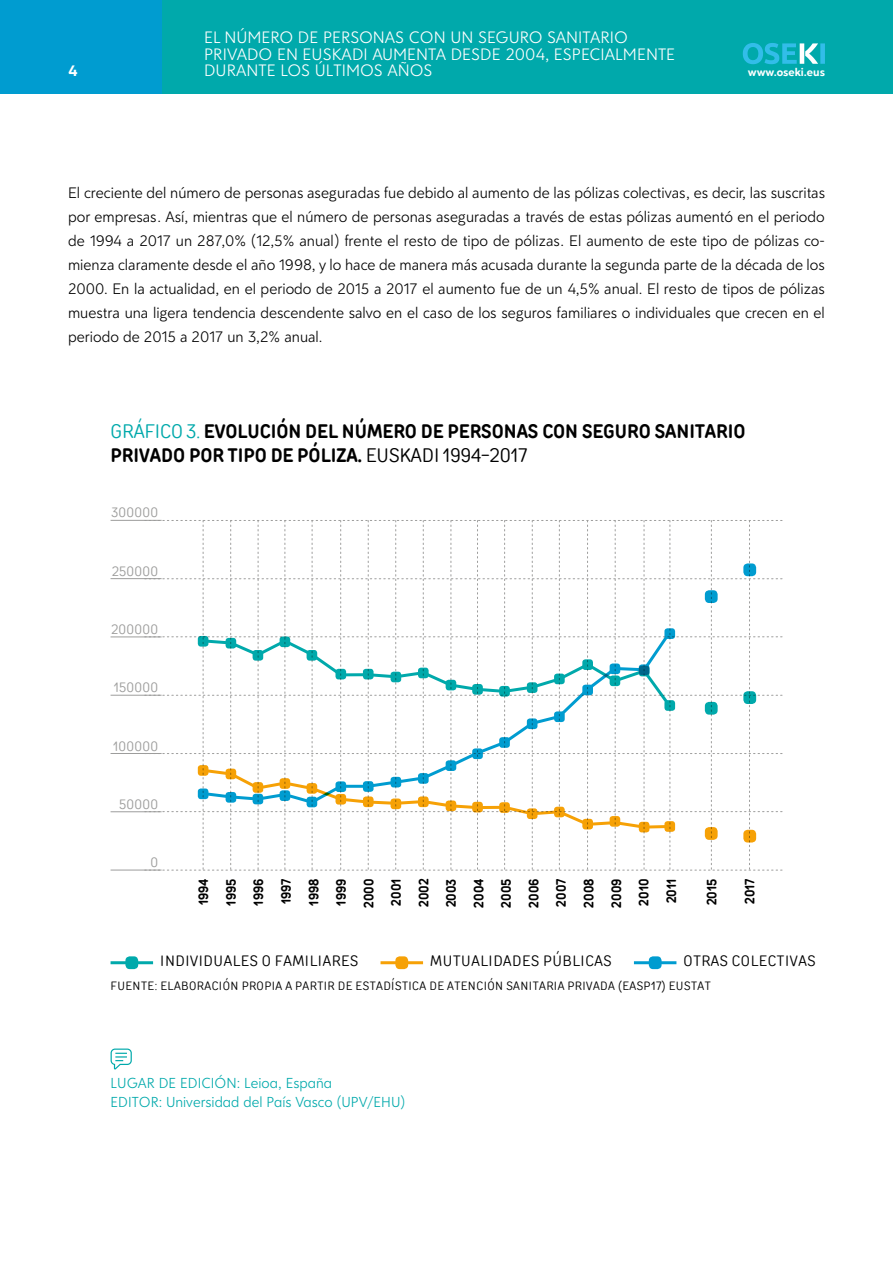
<style>
.page{position:relative;width:893px;height:1263px;background:#fff}
.page>*{position:absolute;margin:0;border:0;box-sizing:border-box;transform-origin:0 0}
.t1{font:700 19.5px/24px "TT Rounds Condensed";color:#000}
.t2{font:300 18px/16.5px "Clarika Geometric";color:#fff}
.t3{font:300 16.5px/24px "Clarika Grotesque";color:#000;text-align:justify;scale:.96 1}
.t4{font:700 16.5px "Clarika Grotesque";color:#fff;scale:.96 1}
.t5{font:300 15.75px/18.9px "Clarika Geometric";color:#00a9ab;scale:.96 1}
.t6{font:15px "TT Rounds Condensed";letter-spacing:.04em;color:#000}
.t7{font:700 13.5px/27.5px "TT Rounds Condensed";color:#000;text-align:center;scale:.96 1}
.t8{font:13.5px "TT Rounds Condensed";letter-spacing:.02em;color:#9d9d9c}
.t9{font:12px "TT Rounds Condensed";letter-spacing:.04em;color:#000}
.t10{font:700 12px "Clarika Grotesque";color:#fff;scale:.96 1}
.s1{font-weight:400;color:#00a9ab}
.s2{font-weight:400}
</style>
<div class="page">
<div style="left:154px;top:0;width:739px;height:94px;background:#00a9ab"></div>
<div style="left:0;top:0;width:162px;height:94px;background:#009cd0"></div>
<svg style="left:743px;top:43px;width:82px;height:21px"></svg>
<hr style="left:111px;top:961px;width:42px;height:3px;background:#00a9ab">
<div style="left:125px;top:956px;width:13px;height:13px;background:#00a9ab;border-radius:4px"></div>
<hr style="left:381px;top:961px;width:42px;height:3px;background:#f6a106">
<div style="left:395px;top:956px;width:13px;height:13px;background:#f6a106;border-radius:4px"></div>
<hr style="left:634px;top:961px;width:42px;height:3px;background:#009cd0">
<div style="left:649px;top:956px;width:13px;height:13px;background:#009cd0;border-radius:4px"></div>
<svg style="left:111px;top:1048px;width:21px;height:22px"></svg>
<hr style="left:111px;top:520px;width:51px;height:1px;background:#9d9d9c">
<hr style="left:111px;top:578px;width:51px;height:1px;background:#9d9d9c">
<hr style="left:111px;top:636px;width:51px;height:1px;background:#9d9d9c">
<hr style="left:111px;top:695px;width:51px;height:1px;background:#9d9d9c">
<hr style="left:111px;top:753px;width:51px;height:1px;background:#9d9d9c">
<hr style="left:111px;top:811px;width:51px;height:1px;background:#9d9d9c">
<hr style="left:111px;top:870px;width:51px;height:1px;background:#9d9d9c">
<svg style="left:145px;top:520px;width:637px;height:351px"></svg>
<p class="t2" style="left:204px;top:28px;width:470px">EL NÚMERO DE PERSONAS CON UN SEGURO SANITARIO<br>PRIVADO EN EUSKADI AUMENTA DESDE 2004, ESPECIALMENTE</p>
<p class="t4" style="left:68px;top:60px;width:11px">4</p>
<p class="t2" style="left:204px;top:61px;width:230px">DURANTE LOS ÚLTIMOS AÑOS</p>
<p class="t10" style="left:748px;top:64px;width:82px">www.oseki.eus</p>
<p class="t3" style="left:68px;top:180px;width:790px">El creciente del número de personas aseguradas fue debido al aumento de las pólizas colectivas, es decir, las suscritas por empresas. Así, mientras que el número de personas aseguradas a través de estas pólizas aumentó en el periodo de 1994 a 2017 un 287,0% (12,5% anual) frente el resto de tipo de pólizas. El aumento de este tipo de pólizas co&shy;mienza claramente desde el año 1998, y lo hace de manera más acusada durante la segunda parte de la década de los 2000. En la actualidad, en el periodo de 2015 a 2017 el aumento fue de un 4,5% anual. El resto de tipos de pólizas muestra una ligera tendencia descendente salvo en el caso de los seguros familiares o individuales que crecen en el periodo de 2015 a 2017 un 3,2% anual.</p>
<p class="t1" style="left:111px;top:419px;width:636px"><span class="s1">GRÁFICO 3.</span> EVOLUCIÓN DEL NÚMERO DE PERSONAS CON SEGURO SANITARIO<br>PRIVADO POR TIPO DE PÓLIZA. <span class="s2">EUSKADI 1994-2017</span></p>
<p class="t8" style="left:112px;top:504px;width:48px">300000</p>
<p class="t8" style="left:112px;top:562px;width:48px">250000</p>
<p class="t8" style="left:112px;top:620px;width:48px">200000</p>
<p class="t8" style="left:114px;top:679px;width:46px">150000</p>
<p class="t8" style="left:113px;top:737px;width:47px">100000</p>
<p class="t8" style="left:119px;top:795px;width:40px">50000</p>
<p class="t8" style="left:150px;top:853px;width:9px">0</p>
<p class="t7" style="left:190px;top:908px;width:32px;rotate:-90deg">1994<br>1995<br>1996<br>1997<br>1998<br>1999<br>2000<br>2001<br>2002<br>2003<br>2004<br>2005<br>2006<br>2007<br>2008<br>2009<br>2010<br>2011</p>
<p class="t7" style="left:698px;top:905px;width:29px;rotate:-90deg">2015</p>
<p class="t7" style="left:736px;top:904px;width:28px;rotate:-90deg">2017</p>
<p class="t6" style="left:160px;top:951px;width:199px">IN DIVIDUALES O FAMILIARES</p>
<p class="t6" style="left:430px;top:951px;width:183px">MUTUALIDADES PÚBLICAS</p>
<p class="t6" style="left:684px;top:951px;width:133px">OTRAS COLECTIVAS</p>
<p class="t9" style="left:111px;top:978px;width:23px">FUENTE</p>
<p class="t9" style="left:155px;top:978px;width:301px">: ELABORACIÓN PROPIA A PARTIR DE ESTADÍSTICA DE ATEN</p>
<p class="t9" style="left:476px;top:978px;width:236px">CIÓN SAN ITARIA PRIVADA (EASP17) EUSTAT</p>
<p class="t5" style="left:111px;top:1073px;width:308px">LUGAR DE EDICIÓN: LEIOA, ESPAÑA<br>EDITOR: UNIVERSIDAD DEL PAÍS VASCO (U PV/EHU)</p>
</div>
